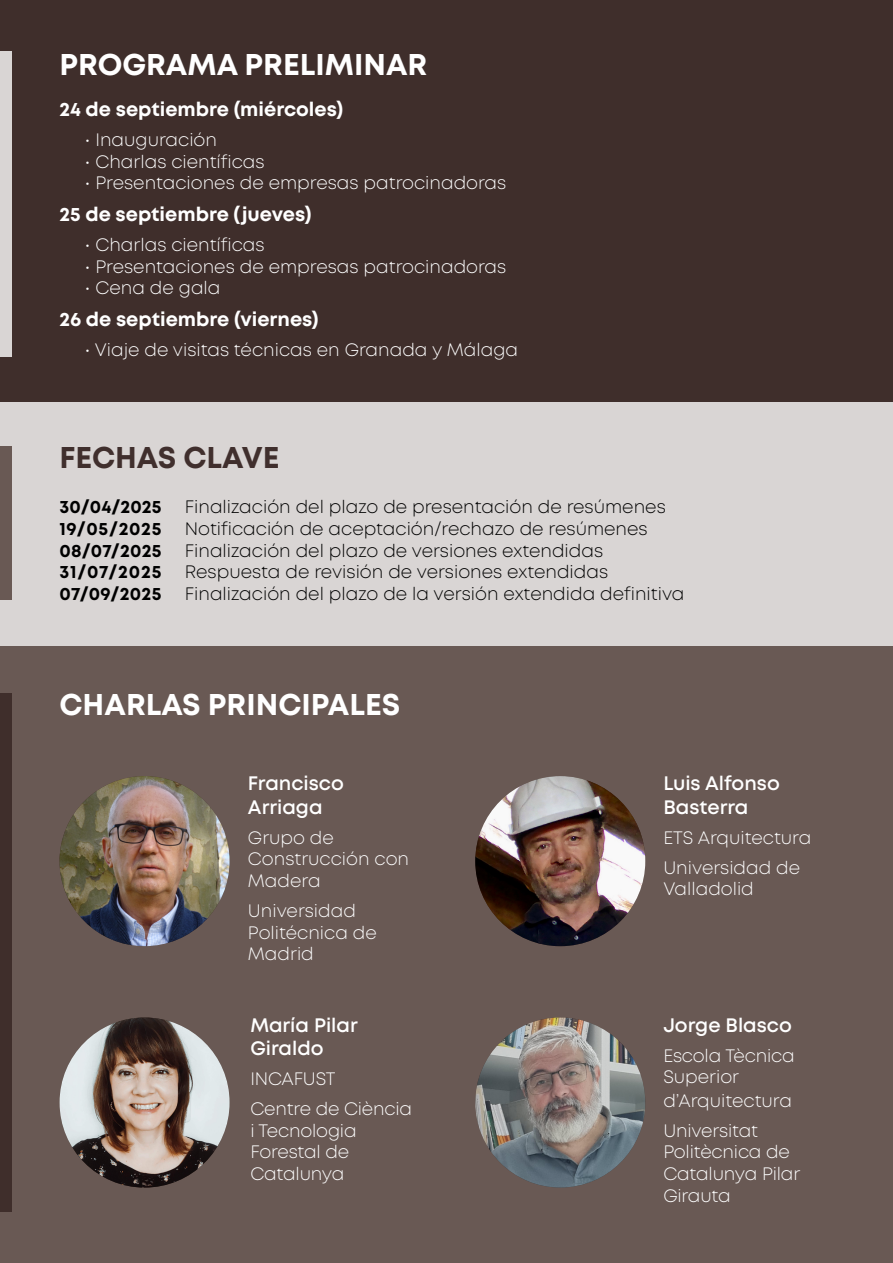
<style>
.page{position:relative;width:893px;height:1263px;background:#fff}
.page>*{position:absolute;margin:0;border:0;box-sizing:border-box;transform-origin:0 0}
.t1{font:700 30px "Mont";color:#fff}
.t2{font:700 30px "Mont";color:#402f2d}
.t3{font:700 19.5px "Mont";color:#fff}
.t4{font:600 19.5px/23.4px "Mont";color:#fff}
.t5{font:300 18px/21.6px "Mont";color:#fff}
.t6{font:300 18px/21.6px "Mont";color:#000}
.t7{font:700 18px/21.6px "Mont";letter-spacing:.015em;color:#000;text-align:justify}
</style>
<div class="page">
<div style="left:0;top:391px;width:893px;height:264px;background:#d9d5d4"></div>
<div style="left:0;top:646px;width:893px;height:617px;background:#695954"></div>
<div style="left:0;top:446px;width:11px;height:154px;background:#695954"></div>
<hr style="left:892px;top:704px;width:1px;height:508px;background:#9c6246">
<div style="left:0;top:693px;width:11px;height:519px;background:#3f2e2b"></div>
<div style="left:0;top:0;width:893px;height:401px;background:#3f2e2b"></div>
<div style="left:0;top:51px;width:12px;height:305px;background:#d9d5d4"></div>
<img style="left:60px;top:776px;width:170px;height:170px;border-radius:85px">
<img style="left:60px;top:1017px;width:170px;height:170px;border-radius:85px">
<img style="left:475px;top:776px;width:170px;height:170px;border-radius:85px">
<img style="left:475px;top:1017px;width:170px;height:170px;border-radius:85px">
<h1 class="t1" style="left:59px;top:45px;width:370px">PROGRAMA PRELIMINAR</h1>
<p class="t3" style="left:59px;top:96px;width:285px">24 de septiembre (miércoles)</p>
<p class="t5" style="left:85px;top:129px;width:134px">• Inauguración</p>
<p class="t5" style="left:85px;top:151px;width:181px">• Charlas científicas</p>
<p class="t5" style="left:85px;top:172px;width:423px">• Presentaciones de empresas patrocinadoras</p>
<p class="t3" style="left:59px;top:201px;width:254px">25 de septiembre (jueves)</p>
<p class="t5" style="left:85px;top:234px;width:181px">• Charlas científicas</p>
<p class="t5" style="left:85px;top:256px;width:423px">• Presentaciones de empresas patrocinadoras</p>
<p class="t5" style="left:85px;top:277px;width:137px">• Cena de gala</p>
<p class="t3" style="left:59px;top:307px;width:261px">26 de septiembre (viernes)</p>
<p class="t5" style="left:85px;top:339px;width:435px">• Viaje de visitas técnicas en Granada y Málaga</p>
<h1 class="t2" style="left:60px;top:438px;width:222px">FECHAS CLAVE</h1>
<p class="t6" style="left:185px;top:497px;width:501px">Finalización del plazo de presentación de resúmenes Notificación de aceptación/rechazo de resúmenes Finalización del plazo de versiones extendidas Respuesta de revisión de versiones extendidas Finalización del plazo de la versión extendida definitiva</p>
<p class="t7" style="left:60px;top:496px;width:104px">30/04/2025<br>19/05/2025<br>08/07/2025<br>31/07/2025<br>07/09/2025</p>
<h1 class="t1" style="left:60px;top:685px;width:342px">CHARLAS PRINCIPALES</h1>
<p class="t4" style="left:248px;top:772px;width:97px">Francisco<br>Arriaga</p>
<p class="t5" style="left:248px;top:827px;width:163px">Grupo de<br>Construcción con<br>Madera</p>
<p class="t5" style="left:248px;top:900px;width:130px">Universidad<br>Politécnica de<br>Madrid</p>
<p class="t4" style="left:250px;top:1013px;width:109px">María Pilar<br>Giraldo</p>
<p class="t5" style="left:250px;top:1064px;width:163px;line-height:30.2px">INCAFUST<br>Centre de Ciència</p>
<p class="t5" style="left:250px;top:1120px;width:108px">i Tecnologia<br>Forestal de<br>Catalunya</p>
<p class="t4" style="left:663px;top:772px;width:118px">Luis Alfonso<br>Basterra</p>
<p class="t5" style="left:663px;top:822px;width:150px;line-height:30.2px">ETS Arquitectura<br>Universidad de</p>
<p class="t5" style="left:663px;top:878px;width:92px">Valladolid</p>
<p class="t4" style="left:663px;top:1013px;width:130px">Jorge Blasco</p>
<p class="t5" style="left:663px;top:1045px;width:133px">Escola Tècnica<br>Superior</p>
<p class="t5" style="left:663px;top:1085px;width:130px;line-height:30.2px">d’Arquitectura<br>Universitat</p>
<p class="t5" style="left:663px;top:1141px;width:138px">Politècnica de<br>Catalunya Pilar<br>Girauta</p>
</div>
